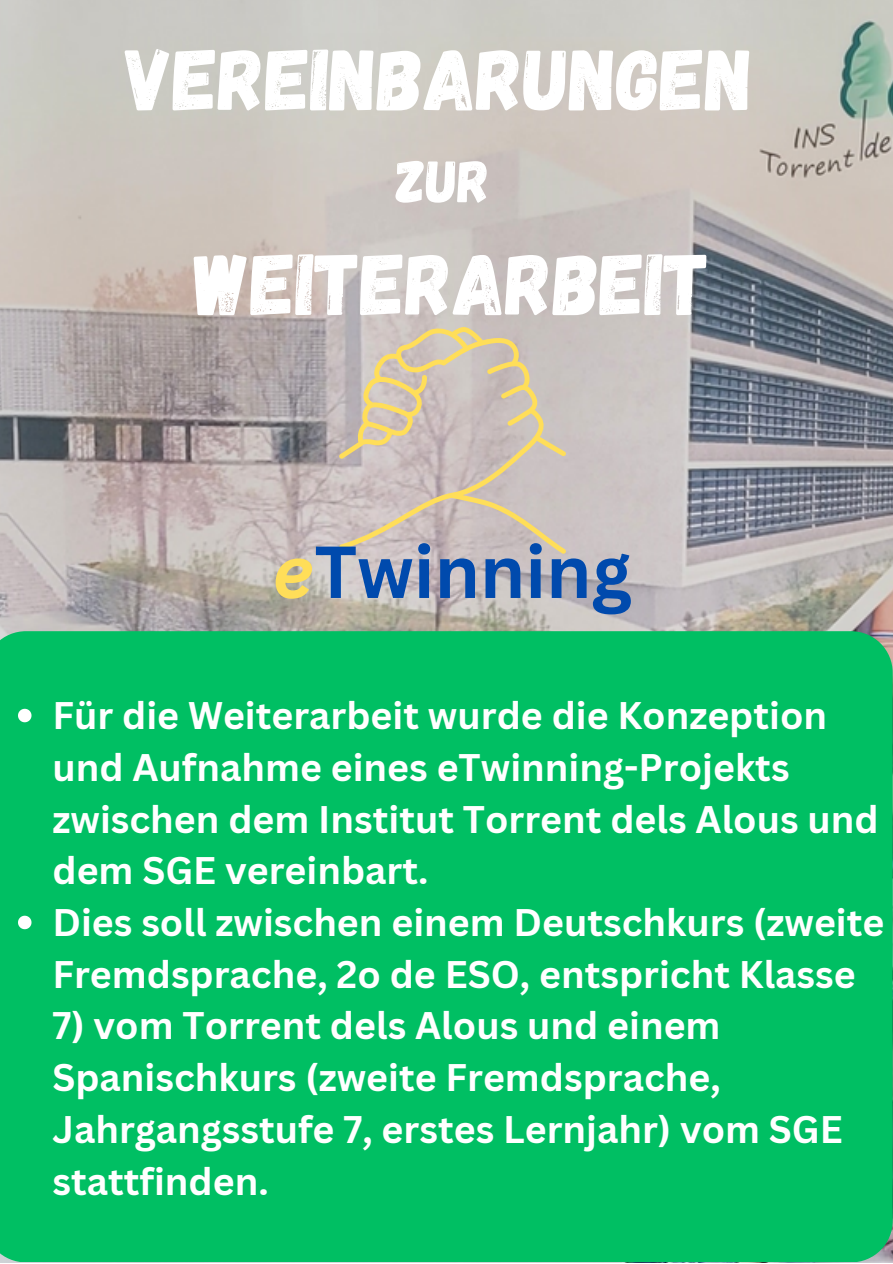
<style>
.page{position:relative;width:893px;height:1264px;background:#fff}
.page>*{position:absolute;margin:0;border:0;box-sizing:border-box;transform-origin:0 0}
.t1{font:86.85px "Gagalin";color:#fff}
.t2{font:700 72px "Canva Sans";color:#004aad}
.t3{font:60px "Gagalin";color:#fff}
.t4{font:700 37.5px/51.8px "Canva Sans";color:#fff}
.s1{font-style:italic;color:#ffde59}
</style>
<div class="page">
<img style="left:0;top:0;width:892px;height:631px">
<svg style="left:339px;top:326px;width:227px;height:227px;background:#cec1b3"></svg>
<div style="left:0;top:631px;width:892px;height:630px;background:#00bf63"></div>
<svg style="left:18px;top:708px;width:13px;height:14px"></svg>
<svg style="left:18px;top:915px;width:13px;height:14px"></svg>
<p class="t1" style="left:125px;top:23px;width:629px">VEREINBARUNGEN</p>
<p class="t3" style="left:396px;top:142px;width:96px">ZUR</p>
<p class="t1" style="left:194px;top:228px;width:517px">WEITERARBEIT</p>
<p class="t2" style="left:272px;top:521px;width:361px"><span class="s1">e</span>Twinning</p>
<p class="t4" style="left:52px;top:688px;width:827px">Für die Weiterarbeit wurde die Konzeption und Aufnahme eines eTwinning-Projekts zwischen dem Institut Torrent dels Alous und dem SGE vereinbart.</p>
<p class="t4" style="left:52px;top:895px;width:833px">Dies soll zwischen einem Deutschkurs (zweite<br>Fremdsprache, 2o de ESO, entspricht Klasse</p>
<p class="t4" style="left:52px;top:998px;width:791px">7) vom Torrent dels Alous und einem<br>Spanischkurs (zweite Fremdsprache,<br>Jahrgangsstufe 7, erstes Lernjahr) vom SGE stattfinden.</p>
</div>
